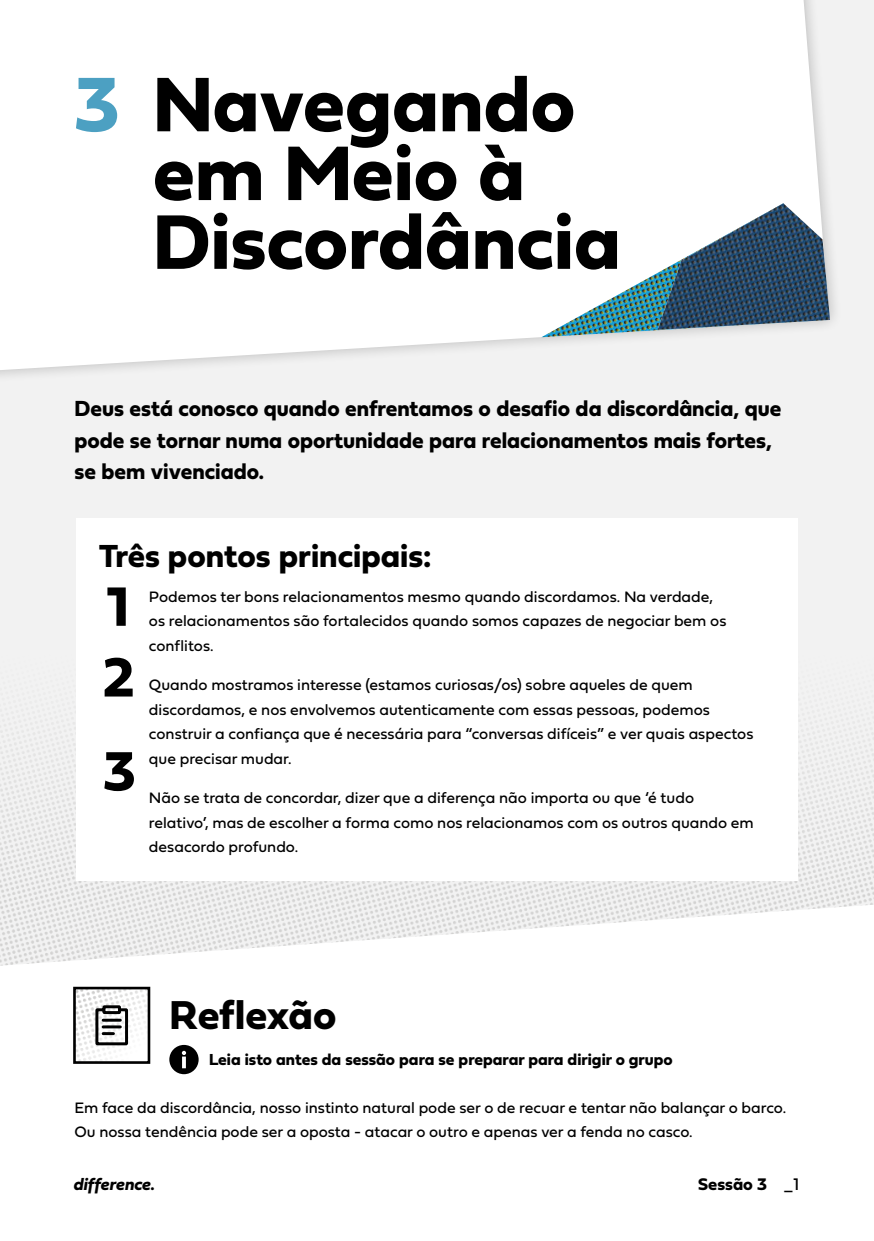
<style>
.page{position:relative;width:874px;height:1241px;background:#fff}
.page>*{position:absolute;margin:0;border:0;box-sizing:border-box;transform-origin:0 0}
.t1{font:80.5px/68.8px "Fieldwork Geo Bold";color:#000}
.t2{font:57.75px/70.7px "Fieldwork Geo Bold";color:#000}
.t3{font:42px "Fieldwork Geo Bold";letter-spacing:-.015em;color:#000}
.t4{font:33.25px "Fieldwork Geo Bold";color:#000}
.t5{font:22.75px/31.5px "Fieldwork Geo Bold";color:#000}
.t6{font:italic 700 17.5px "Fieldwork";color:#000}
.t7{font:17.5px "Fieldwork Geo Bold";color:#000}
.t8{font:16.62px "Fieldwork Geo Bold";color:#000}
.t9{font:15.75px/24.5px "Fieldwork Geo Regular";color:#000}
.s1{color:#4ca0c2}
.s2{font-family:"Fieldwork Geo Bold";font-weight:400;font-style:normal}
.s3{font-family:"Fieldwork Geo Regular"}
</style>
<div class="page">
<img style="left:77px;top:990px;width:69px;height:69px">
<div style="left:0;top:0;width:873px;height:526px;background:#f2f2f2"></div>
<img style="left:0;top:526px;width:873px;height:439px">
<div style="left:76px;top:518px;width:721px;height:363px;background:#fff"></div>
<div style="left:169px;top:1044px;width:29px;height:29px;background:#000;border-radius:50%"></div>
<svg style="left:182px;top:1056px;width:4px;height:12px"></svg>
<svg style="left:182px;top:1050px;width:4px;height:4px"></svg>
<div style="left:73px;top:986px;width:77px;height:77px;border:3px solid #000"></div>
<svg style="left:94px;top:1003px;width:35px;height:43px"></svg>
<div style="left:0;top:0;width:842px;height:384px;background:#f2f2f2"></div>
<svg style="left:0;top:0;width:827px;height:370px;fill:#fff"></svg>
<img style="left:541px;top:203px;width:286px;height:134px">
<img style="left:657px;top:203px;width:172px;height:127px">
<h1 class="t1" style="left:153px;top:76px;width:469px;text-indent:-79px"><span class="s1">3</span> Navegando em Meio à<br>Discordância</h1>
<h3 class="t5" style="left:74px;top:394px;width:708px">Deus está conosco quando enfrentamos o desafio da discordância, que pode se tornar numa oportunidade para relacionamentos mais fortes, se bem vivenciado.</h3>
<h3 class="t4" style="left:99px;top:542px;width:333px">Três pontos principais:</h3>
<p class="t9" style="left:149px;top:584px;width:578px">Podemos ter bons relacionamentos mesmo quando discordamos. Na verdade, os relacionamentos são fortalecidos quando somos capazes de negociar bem os conflitos.</p>
<p class="t9" style="left:149px;top:672px;width:605px">Quando mostramos interesse (estamos curiosas/os) sobre aqueles de quem discordamos, e nos envolvemos autenticamente com essas pessoas, podemos construir a confiança que é necessária para “conversas difíceis” e ver quais aspectos que precisar mudar.</p>
<p class="t9" style="left:149px;top:785px;width:606px">Não se trata de concordar, dizer que a diferença não importa ou que ‘é tudo relativo’, mas de escolher a forma como nos relacionamos com os outros quando em desacordo profundo.</p>
<h2 class="t2" style="left:103px;top:575px;width:33px">1<br>2</h2>
<h2 class="t2" style="left:103px;top:739px;width:34px">3</h2>
<h3 class="t3" style="left:169px;top:996px;width:168px">Reflexão</h3>
<p class="t8" style="left:209px;top:1052px;width:465px">Leia isto antes da sessão para se preparar para dirigir o grupo</p>
<p class="t9" style="left:74px;top:1095px;width:712px">Em face da discordância, nosso instinto natural pode ser o de recuar e tentar não balançar o barco.<br>Ou nossa tendência pode ser a oposta - atacar o outro e apenas ver a fenda no casco.</p>
<p class="t6" style="left:73px;top:1177px;width:83px">difference<span class="s2">.</span></p>
<p class="t7" style="left:697px;top:1176px;width:103px">Sessão 3 <span class="s3">_1</span></p>
</div>
